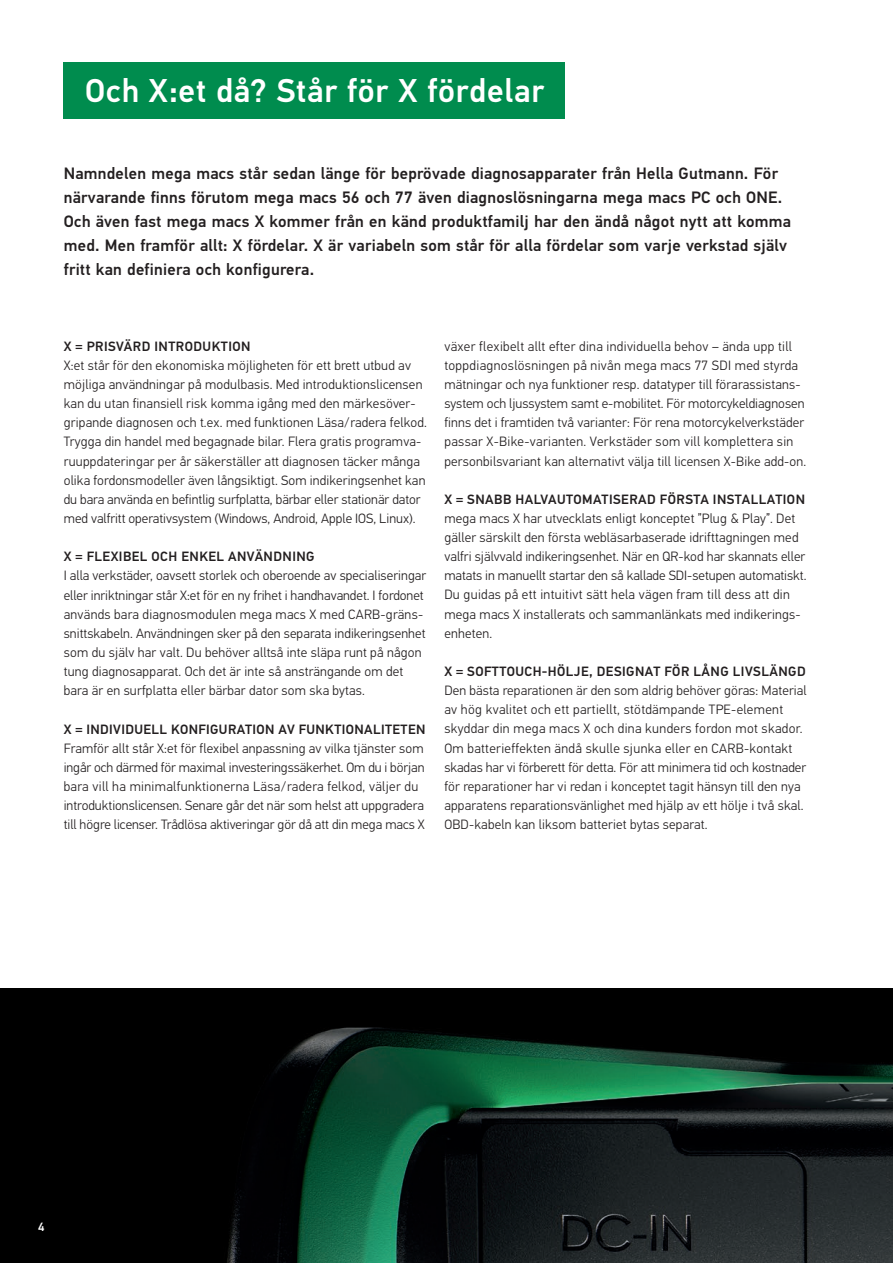
<style>
.page{position:relative;width:893px;height:1263px;background:#fff}
.page>*{position:absolute;margin:0;border:0;box-sizing:border-box;transform-origin:0 0}
.t1{font:500 33px "Hella DIN Universal";letter-spacing:.025em;color:#fff}
.t2{font:500 16.5px/24px "Hella DIN Universal";letter-spacing:.015em;color:#231f20}
.t3{font:300 13.5px/19.2px "Hella DIN Universal";letter-spacing:.015em;color:#231f20}
.t4{font:500 13.5px "Hella DIN Universal";letter-spacing:.035em;color:#231f20}
.t5{font:500 12px "Hella DIN Universal";color:#fff}
</style>
<div class="page">
<img style="left:0;top:989px;width:893px;height:274px">
<div style="left:64px;top:62px;width:501px;height:57px;background:#008c4e"></div>
<h1 class="t1" style="left:85px;top:70px;width:461px">Och X:et då? Står för X fördelar</h1>
<p class="t2" style="left:64px;top:162px;width:729px">Namndelen mega macs står sedan länge för beprövade diagnosapparater från Hella Gutmann. För närvarande finns förutom mega macs 56 och 77 även diagnoslösningarna mega macs PC och ONE.<br>Och även fast mega macs X kommer från en känd produktfamilj har den ändå något nytt att komma med. Men framför allt: X fördelar. X är variabeln som står för alla fördelar som varje verkstad själv fritt kan definiera och konfigurera.</p>
<p class="t4" style="left:64px;top:338px;width:188px">X = PRISVÄRD INTRODUKTION</p>
<p class="t3" style="left:64px;top:357px;width:365px">X:et står för den ekonomiska möjligheten för ett brett utbud av möjliga användningar på modulbasis. Med introduktionslicensen kan du utan finansiell risk komma igång med den märkesöver&shy;gripande diagnosen och t.ex. med funktionen Läsa/radera felkod.<br>Trygga din handel med begagnade bilar. Flera gratis programva&shy;ruuppdateringar per år säkerställer att diagnosen täcker många olika fordonsmodeller även långsiktigt. Som indikeringsenhet kan du bara använda en befintlig surfplatta, bärbar eller stationär dator med valfritt operativsystem (Windows, Android, Apple IOS, Linux).</p>
<p class="t4" style="left:64px;top:548px;width:252px">X = FLEXIBEL OCH ENKEL ANVÄNDNING</p>
<p class="t3" style="left:64px;top:567px;width:364px">I alla verkstäder, oavsett storlek och oberoende av specialiseringar eller inriktningar står X:et för en ny frihet i handhavandet. I fordonet används bara diagnosmodulen mega macs X med CARB-gräns&shy;snittskabeln. Användningen sker på den separata indikeringsenhet som du själv har valt. Du behöver alltså inte släpa runt på någon tung diagnosapparat. Och det är inte så ansträngande om det bara är en surfplatta eller bärbar dator som ska bytas.</p>
<p class="t4" style="left:64px;top:720px;width:363px">X = INDIVIDUELL KONFIGURATION AV FUNKTIONALITETEN</p>
<p class="t3" style="left:64px;top:739px;width:363px">Framför allt står X:et för flexibel anpassning av vilka tjänster som ingår och därmed för maximal investeringssäkerhet. Om du i början bara vill ha minimalfunktionerna Läsa/radera felkod, väljer du introduktionslicensen. Senare går det när som helst att uppgradera till högre licenser. Trådlösa aktiveringar gör då att din mega macs X</p>
<p class="t3" style="left:444px;top:337px;width:363px">växer flexibelt allt efter dina individuella behov – ända upp till toppdiagnoslösningen på nivån mega macs 77 SDI med styrda mätningar och nya funktioner resp. datatyper till förarassistans&shy;system och ljussystem samt e-mobilitet. För motorcykeldiagnosen finns det i framtiden två varianter: För rena motorcykelverkstäder passar X-Bike-varianten. Verkstäder som vill komplettera sin personbilsvariant kan alternativt välja till licensen X-Bike add-on.</p>
<p class="t4" style="left:444px;top:491px;width:362px">X = SNABB HALVAUTOMATISERAD FÖRSTA INSTALLATION</p>
<p class="t3" style="left:444px;top:510px;width:364px">mega macs X har utvecklats enligt konceptet ”Plug &amp; Play”. Det gäller särskilt den första webläsarbaserade idrifttagningen med valfri självvald indikeringsenhet. När en QR-kod har skannats eller matats in manuellt startar den så kallade SDI-setupen automatiskt.<br>Du guidas på ett intuitivt sätt hela vägen fram till dess att din mega macs X installerats och sammanlänkats med indikerings&shy;enheten.</p>
<p class="t4" style="left:444px;top:663px;width:363px">X = SOFTTOUCH-HÖLJE, DESIGNAT FÖR LÅNG LIVSLÄNGD</p>
<p class="t3" style="left:444px;top:682px;width:364px">Den bästa reparationen är den som aldrig behöver göras: Material av hög kvalitet och ett partiellt, stötdämpande TPE-element skyddar din mega macs X och dina kunders fordon mot skador.<br>Om batterieffekten ändå skulle sjunka eller en CARB-kontakt skadas har vi förberett för detta. För att minimera tid och kostnader för reparationer har vi redan i konceptet tagit hänsyn till den nya apparatens reparationsvänlighet med hjälp av ett hölje i två skal.<br>OBD-kabeln kan liksom batteriet bytas separat.</p>
<p class="t5" style="left:38px;top:1219px;width:8px">4</p>
</div>
